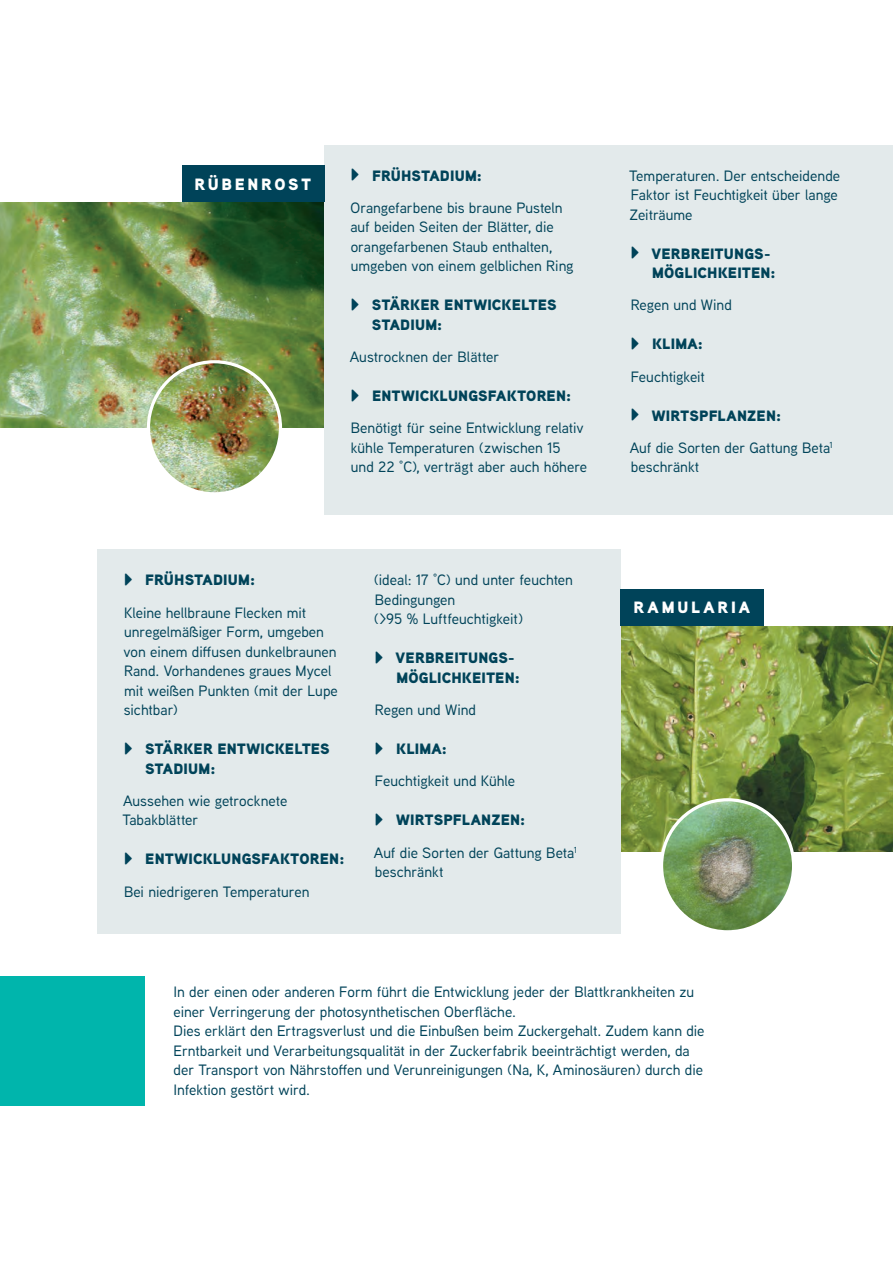
<style>
.page{position:relative;width:893px;height:1263px;background:#fff}
.page>*{position:absolute;margin:0;border:0;box-sizing:border-box;transform-origin:0 0}
.t1{font:900 16.35px "Aaux Next";letter-spacing:.17em;color:#fff}
.t2{font:500 15px/19.5px "Aaux Next";color:#004359}
.t3{font:900 15px/19.5px "Aaux Next";letter-spacing:.01em;color:#004359}
.s1{font-weight:900}
</style>
<div class="page">
<img style="left:0;top:202px;width:325px;height:226px">
<img style="left:148px;top:362px;width:132px;height:132px;border-radius:66px">
<div style="left:147px;top:360px;width:135px;height:135px;border:3px solid #fff;border-radius:50%"></div>
<img style="left:621px;top:626px;width:272px;height:225px">
<img style="left:661px;top:800px;width:133px;height:132px;border-radius:66px">
<div style="left:660px;top:798px;width:135px;height:135px;border:3px solid #fff;border-radius:50%"></div>
<div style="left:325px;top:145px;width:568px;height:369px;background:#e3eaeb"></div>
<div style="left:98px;top:549px;width:523px;height:384px;background:#e3eaeb"></div>
<div style="left:182px;top:165px;width:143px;height:37px;background:#004359"></div>
<div style="left:621px;top:589px;width:143px;height:37px;background:#004359"></div>
<div style="left:0;top:976px;width:144px;height:130px;background:#00b5ac"></div>
<p class="t1" style="left:195px;top:172px;width:118px">RÜBENROST</p>
<p class="t3" style="left:372px;top:165px;width:111px">FRÜHSTADIUM:</p>
<p class="t2" style="left:350px;top:197px;width:225px">Orangefarbene bis braune Pusteln auf beiden Seiten der Blätter, die orangefarbenen Staub enthalten, umgeben von einem gelblichen Ring</p>
<p class="t3" style="left:372px;top:295px;width:186px">STÄRKER ENTWICKELTES<br>STADIUM:</p>
<p class="t2" style="left:350px;top:347px;width:151px">Austrocknen der Blätter</p>
<p class="t3" style="left:372px;top:386px;width:201px">ENTWICKLUNGSFAKTOREN:</p>
<p class="t2" style="left:351px;top:418px;width:238px">Benötigt für seine Entwicklung relativ kühle Temperaturen (zwischen 15 und 22 °C), verträgt aber auch höhere</p>
<p class="t3" style="left:145px;top:570px;width:111px">FRÜHSTADIUM:</p>
<p class="t2" style="left:124px;top:602px;width:216px">Kleine hellbraune Flecken mit unregelmäßiger Form, umgeben von einem diffusen dunkelbraunen<br>Rand. Vorhandenes graues Mycel mit weißen Punkten (mit der Lupe sichtbar)</p>
<p class="t3" style="left:145px;top:739px;width:186px">STÄRKER ENTWICKELTES<br>STADIUM:</p>
<p class="t2" style="left:122px;top:790px;width:167px">Aussehen wie getrocknete<br>Tabakblätter</p>
<p class="t3" style="left:145px;top:849px;width:201px">ENTWICKLUNGSFAKTOREN:</p>
<p class="t2" style="left:124px;top:881px;width:187px">Bei niedrigeren Temperaturen</p>
<p class="t2" style="left:374px;top:570px;width:201px">(ideal: 17 °C) und unter feuchten<br>Bedingungen<br>(&gt;95 % Luftfeuchtigkeit)</p>
<p class="t3" style="left:396px;top:648px;width:126px">VERBREITUNGS-<br>MÖGLICHKEITEN:</p>
<p class="t2" style="left:375px;top:699px;width:103px">Regen und Wind</p>
<p class="t3" style="left:396px;top:739px;width:52px">KLIMA:</p>
<p class="t2" style="left:375px;top:771px;width:142px">Feuchtigkeit und Kühle</p>
<p class="t2" style="left:374px;top:803px;width:205px;line-height:32.2px;text-indent:22px"><span class="s1">WIRTSPFLANZEN:<br></span>Auf die Sorten der Gattung Beta<sup>1</sup></p>
<p class="t2" style="left:375px;top:862px;width:70px">beschränkt</p>
<p class="t2" style="left:629px;top:165px;width:213px">Temperaturen. Der entscheidende<br>Faktor ist Feuchtigkeit über lange<br>Zeiträume</p>
<p class="t3" style="left:651px;top:243px;width:126px">VERBREITUNGS-<br>MÖGLICHKEITEN:</p>
<p class="t2" style="left:631px;top:295px;width:103px">Regen und Wind</p>
<p class="t3" style="left:652px;top:334px;width:52px">KLIMA:</p>
<p class="t2" style="left:631px;top:366px;width:76px">Feuchtigkeit</p>
<p class="t2" style="left:630px;top:399px;width:205px;line-height:32.2px;text-indent:22px"><span class="s1">WIRTSPFLANZEN:<br></span>Auf die Sorten der Gattung Beta<sup>1</sup></p>
<p class="t2" style="left:631px;top:457px;width:70px">beschränkt</p>
<p class="t1" style="left:634px;top:596px;width:118px">RAMULARIA</p>
<p class="t2" style="left:173px;top:982px;width:533px">In der einen oder anderen Form führt die Entwicklung jeder der Blattkrankheiten zu einer Verringerung der photosynthetischen Oberfläche.<br>Dies erklärt den Ertragsverlust und die Einbußen beim Zuckergehalt. Zudem kann die Erntbarkeit und Verarbeitungsqualität in der Zuckerfabrik beeinträchtigt werden, da der Transport von Nährstoffen und Verunreinigungen (Na, K, Aminosäuren) durch die Infektion gestört wird.</p>
</div>
